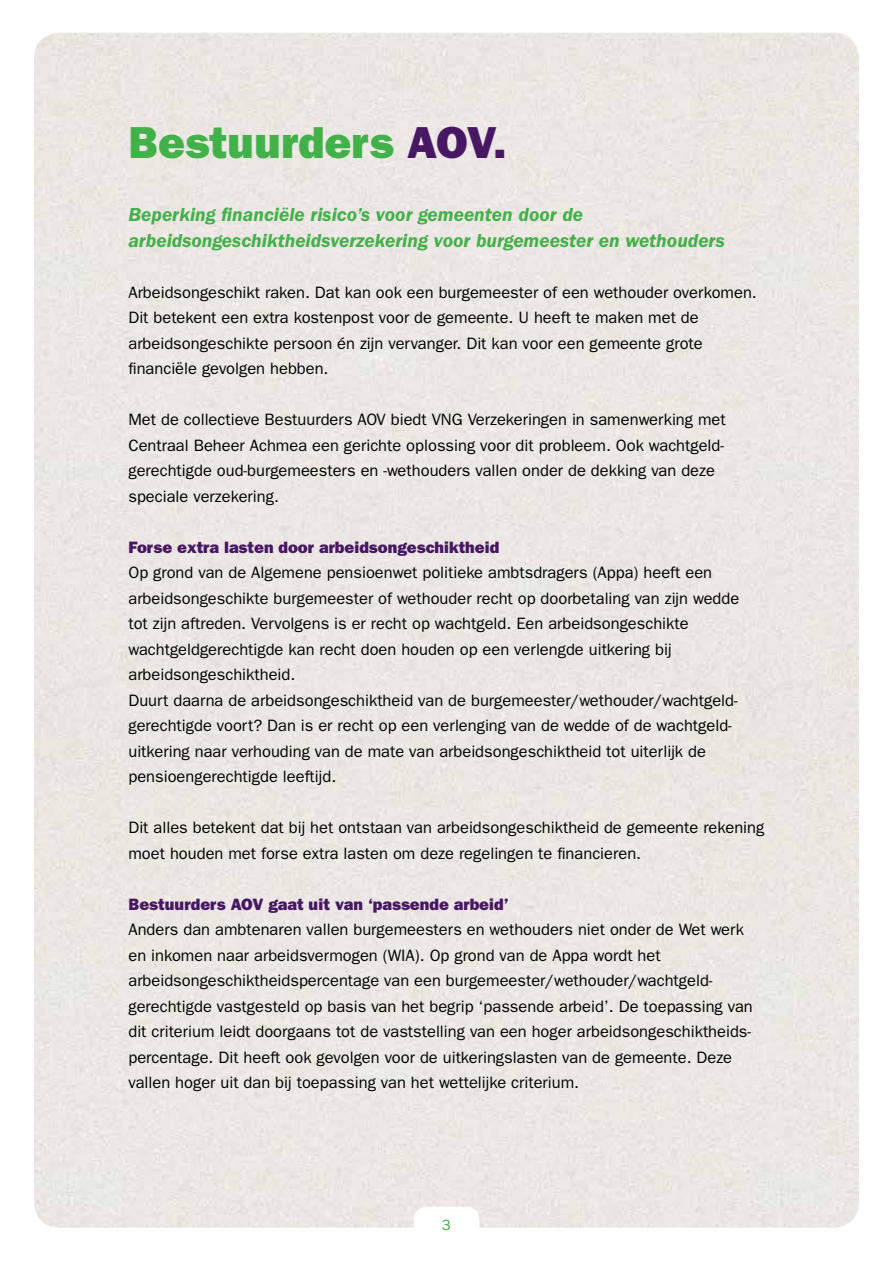
<style>
.page{position:relative;width:893px;height:1263px;background:#fff}
.page>*{position:absolute;margin:0;border:0;box-sizing:border-box;transform-origin:0 0}
.t1{font:45px "ITC Franklin Gothic Std Hvy";color:#42b149}
.t2{font:italic 600 19.5px/25.5px "ITC Franklin Gothic Std";color:#42b149}
.t3{font:16.5px/25.5px "ITC Franklin Gothic Std";color:#000}
.t4{font:16.5px "ITC Franklin Gothic Std Hvy";color:#471764}
.t5{font:15px "ITC Franklin Gothic Std";color:#42b149}
.s1{color:#471764}
</style>
<div class="page">
<svg style="left:414px;top:1207px;width:65px;height:10px"></svg>
<h1 class="t1" style="left:128px;top:117px;width:380px">Bestuurders <span class="s1">AOV.</span></h1>
<p class="t2" style="left:128px;top:202px;width:598px">Beperking financiële risico’s voor gemeenten door de arbeidsongeschiktheidsverzekering voor burgemeester en wethouders</p>
<p class="t3" style="left:128px;top:279px;width:630px">Arbeidsongeschikt raken. Dat kan ook een burgemeester of een wethouder overkomen.<br>Dit betekent een extra kostenpost voor de gemeente. U heeft te maken met de arbeidsongeschikte persoon én zijn vervanger. Dit kan voor een gemeente grote financiële gevolgen hebben.</p>
<p class="t3" style="left:128px;top:407px;width:599px">Met de collectieve Bestuurders AOV biedt VNG Verzekeringen in samenwerking met Centraal Beheer Achmea een gerichte oplossing voor dit probleem. Ook wachtgeld&shy;gerechtigde oud-burgemeesters en -wethouders vallen onder de dekking van deze speciale verzekering.</p>
<p class="t4" style="left:128px;top:537px;width:372px">Forse extra lasten door arbeidsongeschiktheid</p>
<p class="t3" style="left:128px;top:560px;width:612px">Op grond van de Algemene pensioenwet politieke ambtsdragers (Appa) heeft een arbeidsongeschikte burgemeester of wethouder recht op doorbetaling van zijn wedde tot zijn aftreden. Vervolgens is er recht op wachtgeld. Een arbeidsongeschikte wachtgeldgerechtigde kan recht doen houden op een verlengde uitkering bij arbeidsongeschiktheid.<br>Duurt daarna de arbeidsongeschiktheid van de burgemeester/wethouder/wachtgeld&shy;gerechtigde voort? Dan is er recht op een verlenging van de wedde of de wachtgeld&shy;uitkering naar verhouding van de mate van arbeidsongeschiktheid tot uiterlijk de pensioengerechtigde leeftijd.</p>
<p class="t3" style="left:128px;top:815px;width:637px">Dit alles betekent dat bij het ontstaan van arbeidsongeschiktheid de gemeente rekening moet houden met forse extra lasten om deze regelingen te financieren.</p>
<p class="t4" style="left:128px;top:894px;width:382px">Bestuurders AOV gaat uit van ‘passende arbeid’</p>
<p class="t3" style="left:128px;top:917px;width:626px">Anders dan ambtenaren vallen burgemeesters en wethouders niet onder de Wet werk en inkomen naar arbeidsvermogen (WIA). Op grond van de Appa wordt het arbeidsongeschiktheidspercentage van een burgemeester/wethouder/wachtgeld&shy;gerechtigde vastgesteld op basis van het begrip ‘passende arbeid’. De toepassing van dit criterium leidt doorgaans tot de vaststelling van een hoger arbeidsongeschiktheids&shy;percentage. Dit heeft ook gevolgen voor de uitkeringslasten van de gemeente. Deze vallen hoger uit dan bij toepassing van het wettelijke criterium.</p>
<p class="t5" style="left:442px;top:1216px;width:10px">3</p>
</div>
